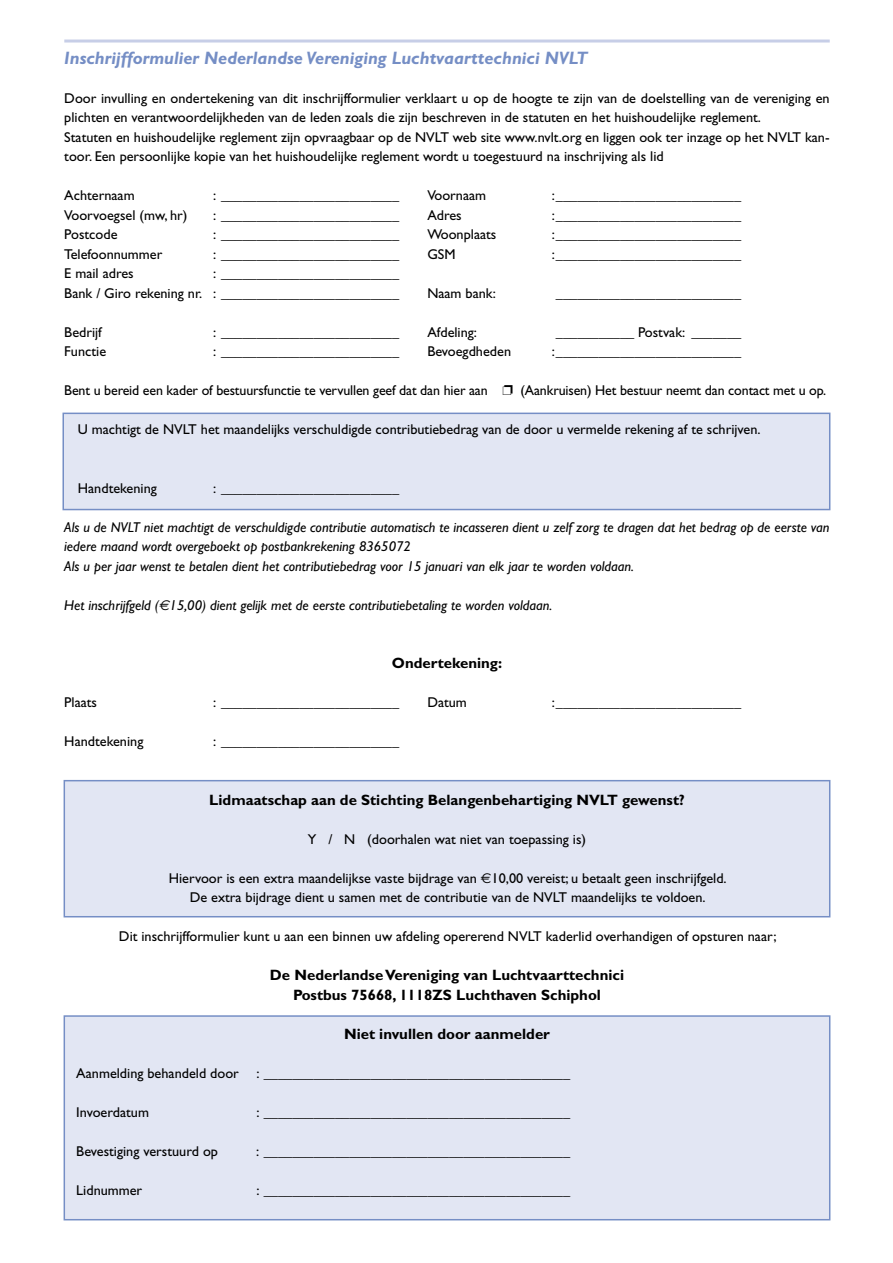
<style>
.page{position:relative;width:893px;height:1263px;background:#fff}
.page>*{position:absolute;margin:0;border:0;box-sizing:border-box;transform-origin:0 0}
.koptekst{font:italic 700 18px "Gill Sans";color:#758ec5}
.basistekst{font:700 15px "Gill Sans";color:#000}
.basistekst-2{font:14.25px/19.5px "Gill Sans";color:#000}
.basistekst-3{font:italic 14.25px/19.5px "Gill Sans";color:#000}
.s1{font-family:"Euro Sans"}
</style>
<div class="page">
<div style="left:64px;top:1016px;width:766px;height:204px;background:#e2e6f3"></div>
<div style="left:64px;top:1015px;width:766px;height:205px;border:2px solid #758ec5"></div>
<div style="left:64px;top:781px;width:766px;height:136px;background:#e2e6f3"></div>
<div style="left:64px;top:780px;width:766px;height:137px;border:2px solid #758ec5"></div>
<div style="left:63px;top:413px;width:767px;height:96px;background:#e2e6f3"></div>
<div style="left:62px;top:413px;width:768px;height:97px;border:2px solid #758ec5"></div>
<hr style="left:64px;top:40px;width:766px;height:3px;background:#c7cee7">
<p class="koptekst" style="left:64px;top:47px;width:525px">Inschrijfformulier Nederlandse Vereniging Luchtvaarttechnici NVLT</p>
<p class="basistekst-2" style="left:64px;top:88px;width:767px">Door invulling en ondertekening van dit inschrijfformulier verklaart u op de hoogte te zijn van de doelstelling van de vereniging en plichten en verantwoordelijkheden van de leden zoals die zijn beschreven in de statuten en het huishoudelijke reglement.</p>
<p class="basistekst-2" style="left:64px;top:127px;width:767px">Statuten en huishoudelijke reglement zijn opvraagbaar op de NVLT web site www.nvlt.org en liggen ook ter inzage op het NVLT kan&shy;toor. Een persoonlijke kopie van het huishoudelijke reglement wordt u toegestuurd na inschrijving als lid</p>
<p class="basistekst-2" style="left:64px;top:186px;width:72px">Achternaam</p>
<p class="basistekst-2" style="left:213px;top:186px;width:188px">: _________________________</p>
<p class="basistekst-2" style="left:427px;top:186px;width:60px">Voornaam</p>
<p class="basistekst-2" style="left:552px;top:186px;width:191px">: __________________________</p>
<p class="basistekst-2" style="left:64px;top:205px;width:125px">Voorvoegsel (mw, hr)</p>
<p class="basistekst-2" style="left:213px;top:205px;width:188px">: _________________________</p>
<p class="basistekst-2" style="left:427px;top:205px;width:36px">Adres</p>
<p class="basistekst-2" style="left:552px;top:205px;width:191px">: __________________________</p>
<p class="basistekst-2" style="left:64px;top:225px;width:55px">Postcode</p>
<p class="basistekst-2" style="left:213px;top:225px;width:188px">: _________________________</p>
<p class="basistekst-2" style="left:427px;top:225px;width:71px">Woonplaats</p>
<p class="basistekst-2" style="left:552px;top:225px;width:191px">: __________________________</p>
<p class="basistekst-2" style="left:64px;top:244px;width:100px">Telefoonnummer</p>
<p class="basistekst-2" style="left:213px;top:244px;width:188px">: _________________________</p>
<p class="basistekst-2" style="left:427px;top:244px;width:30px">GSM</p>
<p class="basistekst-2" style="left:552px;top:244px;width:191px">: __________________________</p>
<p class="basistekst-2" style="left:64px;top:264px;width:71px">E mail adres</p>
<p class="basistekst-2" style="left:213px;top:264px;width:188px">: _________________________</p>
<p class="basistekst-2" style="left:64px;top:283px;width:336px">Bank / Giro rekening nr. : _________________________</p>
<p class="basistekst-2" style="left:427px;top:283px;width:70px">Naam bank:</p>
<p class="basistekst-2" style="left:556px;top:283px;width:187px">__________________________</p>
<p class="basistekst-2" style="left:64px;top:322px;width:39px">Bedrijf</p>
<p class="basistekst-2" style="left:213px;top:322px;width:188px">: _________________________</p>
<p class="basistekst-2" style="left:427px;top:322px;width:51px">Afdeling:</p>
<p class="basistekst-2" style="left:556px;top:322px;width:187px">___________ Postvak: _______</p>
<p class="basistekst-2" style="left:64px;top:342px;width:43px">Functie</p>
<p class="basistekst-2" style="left:213px;top:342px;width:188px">: _________________________</p>
<p class="basistekst-2" style="left:427px;top:342px;width:85px">Bevoegdheden</p>
<p class="basistekst-2" style="left:552px;top:342px;width:191px">: __________________________</p>
<p class="basistekst-2" style="left:64px;top:381px;width:763px">Bent u bereid een kader of bestuursfunctie te vervullen geef dat dan hier aan ❐ (Aankruisen) Het bestuur neemt dan contact met u op.</p>
<p class="basistekst-2" style="left:78px;top:420px;width:684px">U machtigt de NVLT het maandelijks verschuldigde contributiebedrag van de door u vermelde rekening af te schrijven.</p>
<p class="basistekst-2" style="left:78px;top:478px;width:81px">Handtekening</p>
<p class="basistekst-2" style="left:213px;top:478px;width:188px">: _________________________</p>
<p class="basistekst-3" style="left:64px;top:517px;width:767px">Als u de NVLT niet machtigt de verschuldigde contributie automatisch te incasseren dient u zelf zorg te dragen dat het bedrag op de eerste van iedere maand wordt overgeboekt op postbankrekening 8365072</p>
<p class="basistekst-3" style="left:64px;top:556px;width:571px">Als u per jaar wenst te betalen dient het contributiebedrag voor 15 januari van elk jaar te worden voldaan.</p>
<p class="basistekst-3" style="left:64px;top:595px;width:489px">Het inschrijfgeld (<span class="s1">€</span>15,00) dient gelijk met de eerste contributiebetaling te worden voldaan.</p>
<p class="basistekst" style="left:392px;top:654px;width:112px">Ondertekening:</p>
<p class="basistekst-2" style="left:64px;top:693px;width:34px">Plaats</p>
<p class="basistekst-2" style="left:213px;top:693px;width:188px">: _________________________</p>
<p class="basistekst-2" style="left:427px;top:693px;width:41px">Datum</p>
<p class="basistekst-2" style="left:552px;top:693px;width:191px">: __________________________</p>
<p class="basistekst-2" style="left:64px;top:732px;width:81px">Handtekening</p>
<p class="basistekst-2" style="left:213px;top:732px;width:188px">: _________________________</p>
<p class="basistekst" style="left:209px;top:791px;width:477px">Lidmaatschap aan de Stichting Belangenbehartiging NVLT gewenst?</p>
<p class="basistekst-2" style="left:308px;top:829px;width:280px">Y / N (doorhalen wat niet van toepassing is)</p>
<p class="basistekst-2" style="left:169px;top:868px;width:560px">Hiervoor is een extra maandelijkse vaste bijdrage van <span class="s1">€</span>10,00 vereist; u betaalt geen inschrijfgeld.</p>
<p class="basistekst-2" style="left:190px;top:888px;width:517px">De extra bijdrage dient u samen met de contributie van de NVLT maandelijks te voldoen.</p>
<p class="basistekst-2" style="left:119px;top:927px;width:659px">Dit inschrijfformulier kunt u aan een binnen uw afdeling opererend NVLT kaderlid overhandigen of opsturen naar;</p>
<p class="basistekst" style="left:270px;top:966px;width:356px">De Nederlandse Vereniging van Luchtvaarttechnici</p>
<p class="basistekst" style="left:293px;top:986px;width:310px">Postbus 75668, 1118ZS Luchthaven Schiphol</p>
<p class="basistekst" style="left:344px;top:1025px;width:207px">Niet invullen door aanmelder</p>
<p class="basistekst-2" style="left:76px;top:1063px;width:495px">Aanmelding behandeld door : ___________________________________________</p>
<p class="basistekst-2" style="left:76px;top:1102px;width:74px">Invoerdatum</p>
<p class="basistekst-2" style="left:256px;top:1102px;width:315px">: ___________________________________________</p>
<p class="basistekst-2" style="left:76px;top:1141px;width:143px">Bevestiging verstuurd op</p>
<p class="basistekst-2" style="left:256px;top:1141px;width:315px">: ___________________________________________</p>
<p class="basistekst-2" style="left:76px;top:1180px;width:67px">Lidnummer</p>
<p class="basistekst-2" style="left:256px;top:1180px;width:315px">: ___________________________________________</p>
</div>
